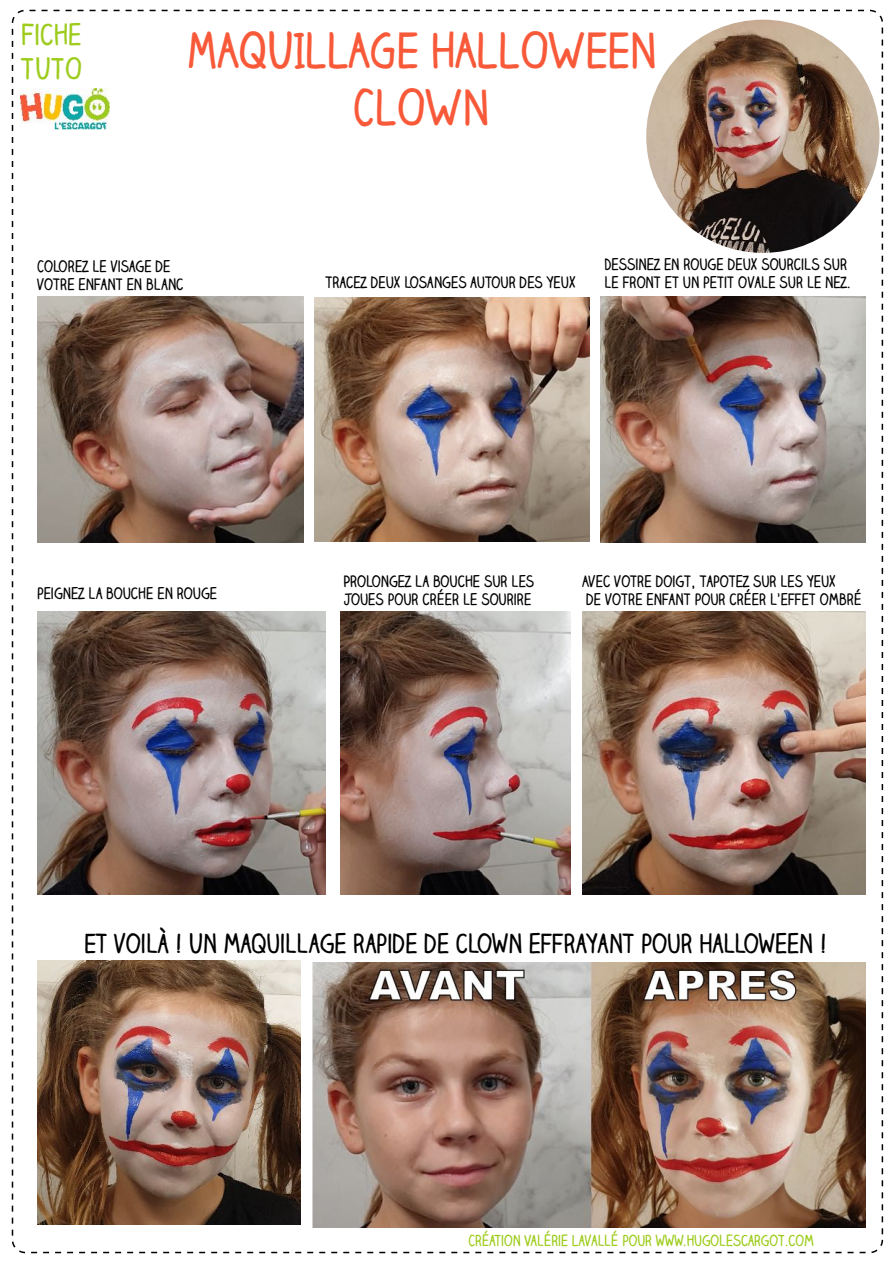
<style>
.page{position:relative;width:893px;height:1263px;background:#fff}
.page>*{position:absolute;margin:0;border:0;box-sizing:border-box;transform-origin:0 0}
.t1{font:700 46.95px/56.2px "Claire Hand";color:#f85939;text-align:center;scale:.93 1}
.t2{font:700 27.9px/33.5px "Claire Hand";color:#9ecc1d;scale:.93 1}
.t3{font:700 25.35px "Claire Hand";color:#000;scale:.93 1}
.t4{font:700 15.15px/18.1px "Claire Hand";color:#000;scale:.93 1}
.t5{font:700 14.55px "Claire Hand";color:#9ecc1d;scale:.93 1}
</style>
<div class="page">
<img style="left:37px;top:961px;width:264px;height:263px">
<img style="left:37px;top:296px;width:266px;height:247px">
<img style="left:314px;top:297px;width:275px;height:245px">
<img style="left:600px;top:296px;width:265px;height:247px">
<img style="left:37px;top:611px;width:288px;height:283px">
<img style="left:341px;top:611px;width:229px;height:283px">
<img style="left:582px;top:611px;width:283px;height:283px">
<img style="left:646px;top:20px;width:233px;height:233px;border-radius:117px">
<img style="left:312px;top:963px;width:553px;height:264px">
<img style="left:21px;top:89px;width:89px;height:41px">
<h2 class="t2" style="left:21px;top:17px;width:67px">FICHE<br>TUTO</h2>
<h1 class="t1" style="left:186px;top:21px;width:508px">MAQUILLAGE HALLOWEEN<br>CLOWN</h1>
<p class="t4" style="left:37px;top:257px;width:159px">COLOREZ LE VISAGE DE<br>VOTRE ENFANT EN BLANC</p>
<p class="t4" style="left:325px;top:273px;width:270px">TRACEZ DEUX LOSANGES AUTOUR DES YEUX</p>
<p class="t4" style="left:604px;top:255px;width:266px">DESSINEZ EN ROUGE DEUX SOURCILS SUR<br>LE FRONT ET UN PETIT OVALE SUR LE NEZ.</p>
<p class="t4" style="left:37px;top:583px;width:195px">PEIGNEZ LA BOUCHE EN ROUGE</p>
<p class="t4" style="left:343px;top:571px;width:207px">PROLONGEZ LA BOUCHE SUR LES<br>JOUES POUR CRÉER LE SOURIRE</p>
<p class="t4" style="left:582px;top:571px;width:302px">AVEC VOTRE DOIGT, TAPOTEZ SUR LES YEUX<br>DE VOTRE ENFANT POUR CRÉER L’EFFET OMBRÉ</p>
<h3 class="t3" style="left:84px;top:926px;width:800px">ET VOILÀ ! UN MAQUILLAGE RAPIDE DE CLOWN EFFRAYANT POUR HALLOWEEN !</h3>
<p class="t5" style="left:468px;top:1230px;width:373px">CRÉATION VALÉRIE LAVALLÉ POUR WWW.HUGOLESCARGOT.COM</p>
</div>
